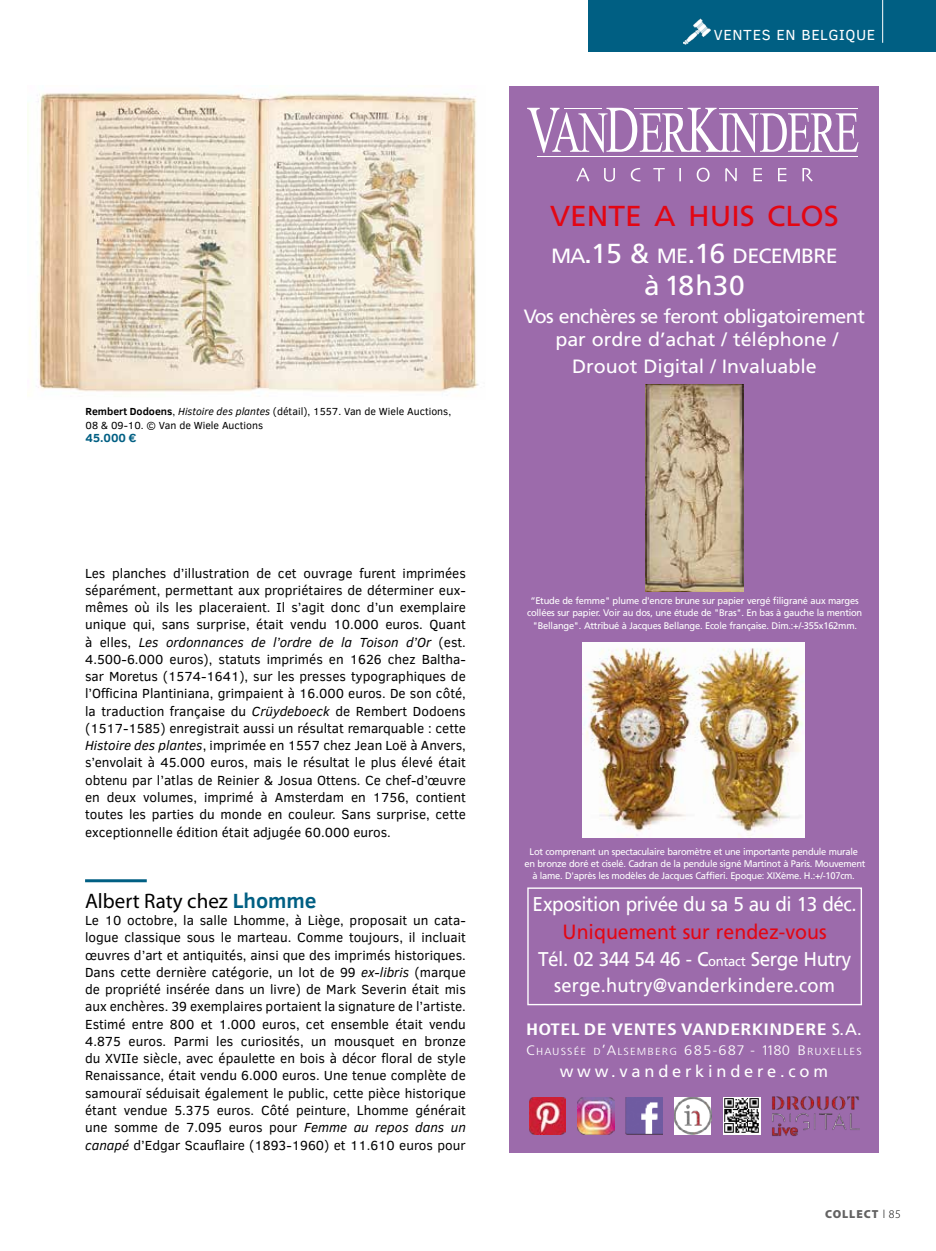
<style>
.page{position:relative;width:936px;height:1251px;background:#fff}
.page>*{position:absolute;margin:0;border:0;box-sizing:border-box;transform-origin:0 0}
.t1{font:28.8px "Frutiger";color:#e30613;scale:1.04 1}
.t2{font:27.45px "Frutiger";color:#fff}
.t3{font:21px "Myriad Pro";color:#000}
.t4{font:20.55px "Frutiger";color:#e30613;scale:.95 1}
.t5{font:20.55px "Frutiger";letter-spacing:-.035em;color:#fff;scale:1.04 1}
.t6{font:19.95px "Frutiger";letter-spacing:-.02em;color:#fff;scale:.95 1}
.t7{font:19.2px/23.1px "Frutiger";letter-spacing:-.03em;color:#fff;text-align:center}
.t8{font:19.2px "Frutiger";color:#fff;scale:.95 1}
.t9{font:19.2px "Frutiger";color:#fff}
.t10{font:700 condensed 16.5px "Frutiger";color:#fff;scale:1.2 1}
.t11{font:16.5px "Frutiger";letter-spacing:.23em;color:#fff}
.t12{font:15px "Clear Sans";letter-spacing:.04em;color:#fff}
.t13{font:13.5px/17.2px "Clear Sans";color:#000;text-align:justify}
.t14{font:700 12px "Clear Sans";color:#005f83}
.t15{font:900 11.7px "Myriad Pro";letter-spacing:.08em;color:#646363}
.t16{font:10.5px/13.5px "Clear Sans";color:#000}
.t17{font:300 condensed 10.35px "Frutiger";letter-spacing:.085em;color:#fff;scale:1.25 1}
.t18{font:9.6px/12.3px "Frutiger";letter-spacing:-.03em;color:#fff;text-align:center}
.s1{font-weight:700}
.s2{font-style:italic}
.s3{font-family:"Clear Sans";font-weight:700;color:#005f83}
.s4{font-size:27.45px}
.s5{font-size:13.8px}
.s6{font-weight:400;font-stretch:normal}
.s7{font-weight:300;color:#000}
</style>
<div class="page">
<div style="left:588px;top:0;width:347px;height:52px;background:#005f83"></div>
<hr style="left:882px;top:0;width:1px;height:43px;background:#fff">
<img style="left:683px;top:18px;width:28px;height:26px">
<hr style="left:85px;top:879px;width:62px;height:3px;background:#005f83">
<div style="left:509px;top:86px;width:369px;height:1066px;background:#9c6bab"></div>
<svg style="left:527px;top:108px;width:331px;height:45px"></svg>
<svg style="left:576px;top:168px;width:13px;height:13px"></svg>
<svg style="left:604px;top:168px;width:11px;height:14px"></svg>
<svg style="left:630px;top:168px;width:10px;height:13px"></svg>
<svg style="left:653px;top:168px;width:11px;height:13px"></svg>
<svg style="left:679px;top:168px;width:2px;height:13px"></svg>
<svg style="left:696px;top:168px;width:13px;height:14px"></svg>
<svg style="left:725px;top:168px;width:11px;height:13px"></svg>
<svg style="left:753px;top:168px;width:9px;height:13px"></svg>
<svg style="left:778px;top:168px;width:8px;height:13px"></svg>
<svg style="left:802px;top:168px;width:10px;height:13px"></svg>
<hr style="left:563px;top:108px;width:38px;height:1px;background:#fff">
<hr style="left:634px;top:108px;width:48px;height:1px;background:#fff">
<hr style="left:719px;top:108px;width:138px;height:1px;background:#fff">
<hr style="left:537px;top:156px;width:320px;height:1px;background:#fff">
<img style="left:583px;top:642px;width:221px;height:195px">
<img style="left:529px;top:1097px;width:36px;height:37px">
<img style="left:577px;top:1097px;width:37px;height:37px">
<img style="left:625px;top:1097px;width:37px;height:37px">
<img style="left:723px;top:1097px;width:37px;height:37px">
<img style="left:674px;top:1097px;width:37px;height:37px">
<img style="left:772px;top:1096px;width:87px;height:40px">
<img style="left:645px;top:385px;width:98px;height:206px">
<div style="left:527px;top:887px;width:335px;height:118px;border:1px solid #fff"></div>
<img style="left:27px;top:93px;width:452px;height:299px">
<p class="t12" style="left:713px;top:25px;width:163px">VENTES EN BELGIQUE</p>
<p class="t16" style="left:85px;top:405px;width:367px"><span class="s1">Rembert Dodoens</span>, <span class="s2">Histoire des plantes</span> (détail), 1557. Van de Wiele Auctions,<br>08 &amp; 09-10. © Van de Wiele Auctions</p>
<p class="t14" style="left:85px;top:429px;width:52px">45.000 €</p>
<p class="t13" style="left:85px;top:564px;width:382px">Les planches d’illustration de cet ouvrage furent imprimées séparément, permettant aux propriétaires de déterminer eux&shy;mêmes où ils les placeraient. Il s’agit donc d’un exemplaire unique qui, sans surprise, était vendu 10.000 euros. Quant à elles, <span class="s2">Les ordonnances de l’ordre de la Toison d’Or</span> (est.<br>4.500-6.000 euros), statuts imprimés en 1626 chez Baltha&shy;sar Moretus (1574-1641), sur les presses typographiques de l’Officina Plantiniana, grimpaient à 16.000 euros. De son côté, la traduction française du <span class="s2">Crüydeboeck</span> de Rembert Dodoens (1517-1585) enregistrait aussi un résultat remarquable : cette <span class="s2">Histoire des plantes</span>, imprimée en 1557 chez Jean Loë à Anvers, s’envolait à 45.000 euros, mais le résultat le plus élevé était obtenu par l’atlas de Reinier &amp; Josua Ottens. Ce chef-d’œuvre en deux volumes, imprimé à Amsterdam en 1756, contient toutes les parties du monde en couleur. Sans surprise, cette exceptionnelle édition était adjugée 60.000 euros.</p>
<h3 class="t3" style="left:85px;top:889px;width:233px">Albert Raty chez <span class="s3">Lhomme</span></h3>
<p class="t13" style="left:85px;top:911px;width:382px">Le 10 octobre, la salle Lhomme, à Liège, proposait un cata&shy;logue classique sous le marteau. Comme toujours, il incluait œuvres d’art et antiquités, ainsi que des imprimés historiques.<br>Dans cette dernière catégorie, un lot de 99 <span class="s2">ex-libris</span> (marque de propriété insérée dans un livre) de Mark Severin était mis aux enchères. 39 exemplaires portaient la signature de l’artiste.<br>Estimé entre 800 et 1.000 euros, cet ensemble était vendu 4.875 euros. Parmi les curiosités, un mousquet en bronze du XVIIe siècle, avec épaulette en bois à décor floral de style Renaissance, était vendu 6.000 euros. Une tenue complète de samouraï séduisait également le public, cette pièce historique étant vendue 5.375 euros. Côté peinture, Lhomme générait une somme de 7.095 euros pour <span class="s2">Femme au repos dans un canapé</span> d’Edgar Scauflaire (1893-1960) et 11.610 euros pour</p>
<h1 class="t1" style="left:550px;top:199px;width:279px">VENTE A HUIS CLOS</h1>
<h3 class="t5" style="left:551px;top:244px;width:277px">MA<span class="s4">.15 &amp;</span> ME<span class="s4">.16</span> DECEMBRE</h3>
<h2 class="t2" style="left:644px;top:269px;width:102px">à 18h30</h2>
<h3 class="t7" style="left:524px;top:305px;width:342px">Vos enchères se feront obligatoirement par ordre d’achat / téléphone /</h3>
<h3 class="t9" style="left:572px;top:355px;width:246px">Drouot Digital / Invaluable</h3>
<p class="t18" style="left:527px;top:594px;width:336px">“Etude de femme" plume d'encre brune sur papier vergé filigrané aux marges collées sur papier. Voir au dos, une étude de "Bras". En bas à gauche la mention "Bellange". Attribué à Jacques Bellange. Ecole française. Dim.:+/-355x162mm.</p>
<p class="t18" style="left:524px;top:845px;width:342px">Lot comprenant un spectaculaire baromètre et une importante pendule murale en bronze doré et ciselé. Cadran de la pendule signé Martinot à Paris. Mouvement à lame. D'après les modèles de Jacques Caffieri. Epoque: XIXème. H.:+/-107cm.</p>
<h3 class="t6" style="left:532px;top:892px;width:343px">Exposition privée du sa 5 au di 13 déc.</h3>
<h3 class="t4" style="left:562px;top:919px;width:279px">Uniquement sur rendez-vous</h3>
<h3 class="t6" style="left:538px;top:947px;width:331px">Tél. 02 344 54 46 - C<span class="s5">ontact</span> Serge Hutry</h3>
<h3 class="t8" style="left:554px;top:974px;width:297px">serge.hutry@vanderkindere.com</h3>
<p class="t10" style="left:526px;top:1019px;width:281px">HOTEL DE VENTES VANDERKINDERE <span class="s6">S.A.</span></p>
<p class="t17" style="left:526px;top:1045px;width:270px"><span class="s5">C</span>HAUSSÉE D<span class="s5">’A</span>LSEMBERG <span class="s5">685-687 - 1180 B</span>RUXELLES</p>
<p class="t11" style="left:559px;top:1061px;width:270px">www.vanderkindere.com</p>
<p class="t15" style="left:825px;top:1207px;width:77px">COLLECT <span class="s7">l 85</span></p>
</div>
